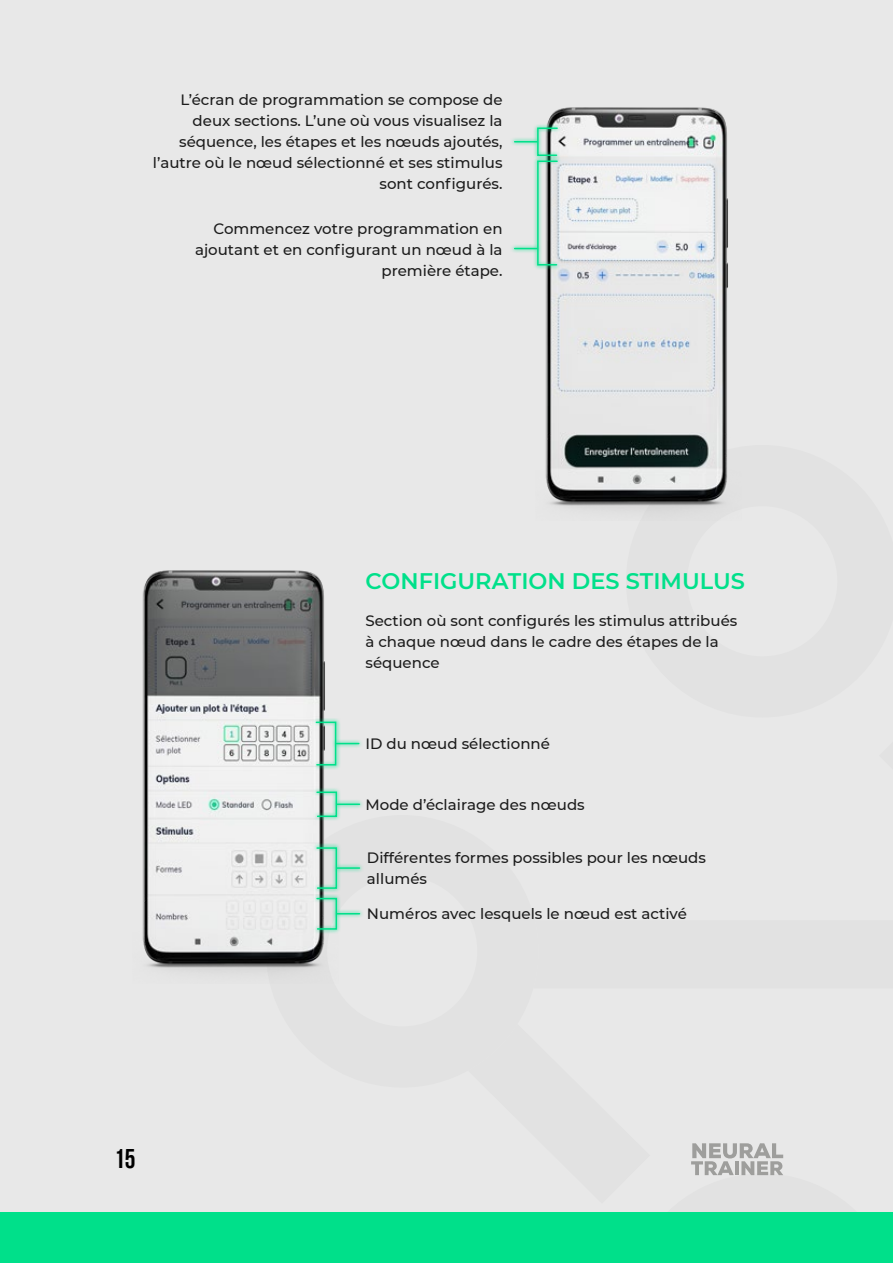
<style>
.page{position:relative;width:893px;height:1263px;background:#e8e8e8}
.page>*{position:absolute;margin:0;border:0;box-sizing:border-box;transform-origin:0 0}
.t1{font:27px "Bebas Neue";color:#000}
.t2{font:600 22.5px "Montserrat";color:#00e08a}
.t3{font:500 15px/21px "Montserrat";color:#1c1c1c;text-align:right}
</style>
<div class="page">
<div style="left:0;top:1212px;width:893px;height:51px;background:#00e08a"></div>
<svg style="left:691px;top:1143px;width:93px;height:33px"></svg>
<img style="left:545px;top:107px;width:183px;height:411px">
<svg style="left:511px;top:245px;width:4px;height:7px"></svg>
<svg style="left:535px;top:160px;width:26px;height:110px"></svg>
<svg style="left:511px;top:138px;width:4px;height:7px"></svg>
<svg style="left:535px;top:123px;width:26px;height:37px"></svg>
<svg style="left:515px;top:127px;width:44px;height:139px"></svg>
<img style="left:142px;top:570px;width:183px;height:408px">
<svg style="left:359px;top:740px;width:3px;height:7px"></svg>
<svg style="left:341px;top:800px;width:22px;height:8px"></svg>
<hr style="left:337px;top:803px;width:22px;height:2px;background:#00e08a">
<svg style="left:341px;top:863px;width:22px;height:10px"></svg>
<hr style="left:337px;top:867px;width:22px;height:2px;background:#00e08a">
<svg style="left:359px;top:910px;width:4px;height:7px"></svg>
<svg style="left:312px;top:718px;width:27px;height:52px"></svg>
<svg style="left:315px;top:721px;width:44px;height:45px"></svg>
<svg style="left:313px;top:788px;width:28px;height:33px"></svg>
<svg style="left:316px;top:791px;width:22px;height:27px"></svg>
<svg style="left:313px;top:843px;width:28px;height:50px"></svg>
<svg style="left:316px;top:846px;width:22px;height:43px"></svg>
<svg style="left:313px;top:894px;width:27px;height:40px"></svg>
<svg style="left:316px;top:897px;width:43px;height:33px"></svg>
<p class="t3" style="left:153px;top:88px;width:351px">L’écran de programmation se compose de deux sections. L’une où vous visualisez la séquence, les étapes et les nœuds ajoutés, l’autre où le nœud sélectionné et ses stimulus sont configurés.</p>
<p class="t3" style="left:195px;top:217px;width:309px">Commencez votre programmation en ajoutant et en configurant un nœud à la première étape.</p>
<h1 class="t1" style="left:114px;top:1143px;width:23px">15</h1>
<h2 class="t2" style="left:365px;top:565px;width:381px">CONFIGURATION DES STIMULUS</h2>
<p class="t3" style="left:365px;top:609px;width:373px;text-align:left">Section où sont configurés les stimulus attribués à chaque nœud dans le cadre des étapes de la séquence</p>
<p class="t3" style="left:365px;top:733px;width:186px">ID du nœud sélectionné</p>
<p class="t3" style="left:365px;top:793px;width:221px">Mode d’éclairage des nœuds</p>
<p class="t3" style="left:367px;top:846px;width:340px;text-align:left">Différentes formes possibles pour les nœuds allumés</p>
<p class="t3" style="left:367px;top:902px;width:321px">Numéros avec lesquels le nœud est activé</p>
</div>
